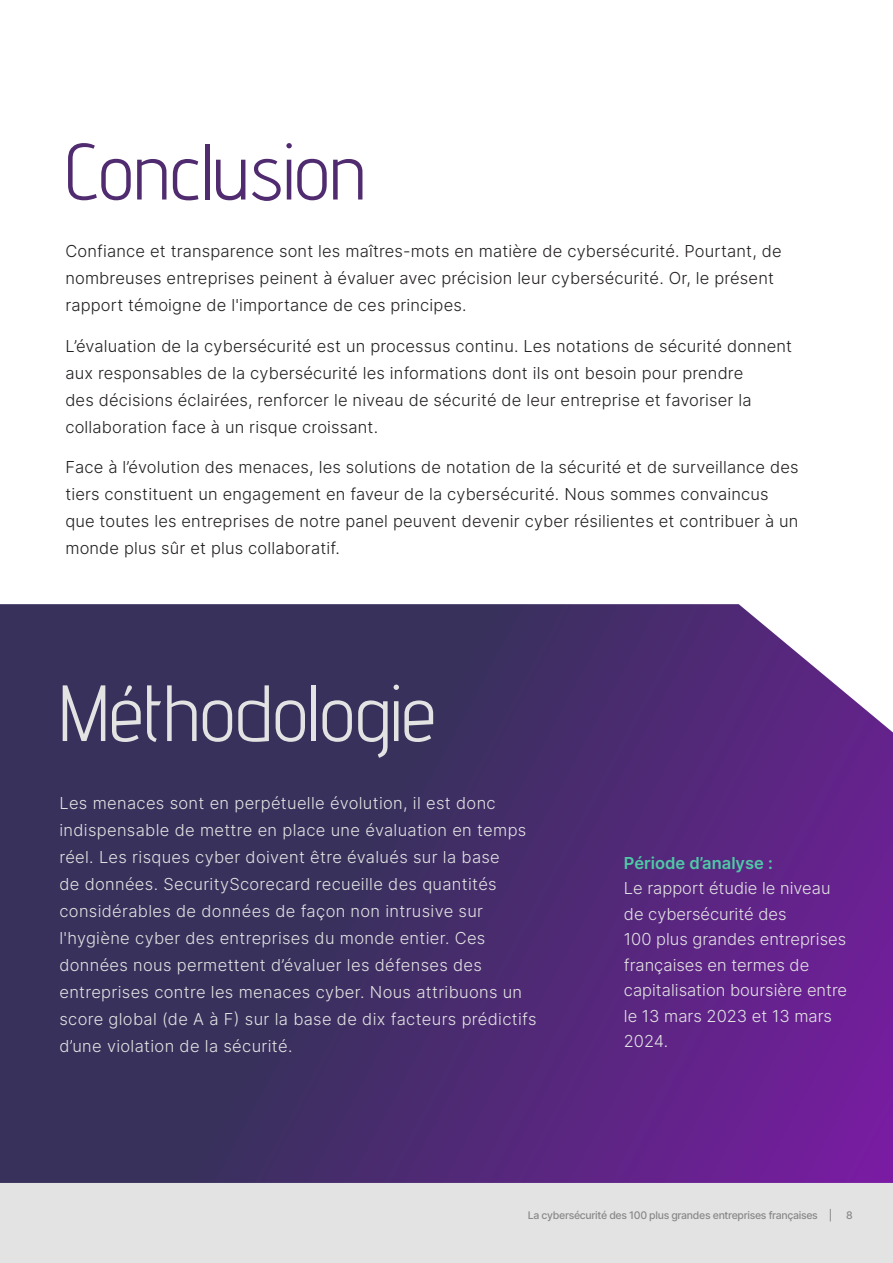
<style>
.page{position:relative;width:893px;height:1263px;background:#fff}
.page>*{position:absolute;margin:0;border:0;box-sizing:border-box;transform-origin:0 0}
.t1{font:79.5px "Advent Pro";letter-spacing:.01em;color:#e3e3e3}
.t2{font:79.5px "Advent Pro";letter-spacing:.01em;color:#512b70}
.t3{font:300 16.5px/27px "Inter";letter-spacing:.01em;color:#231f20}
.t4{font:300 16.5px/27px "Inter";letter-spacing:.02em;color:#e3e3e3}
.t5{font:300 16.5px/25.5px "Inter";color:#e3e3e3}
.t6{font:500 10.5px "Inter";letter-spacing:-.03em;color:#888}
.s1{font-weight:600;color:#4ecaa6}
</style>
<div class="page">
<div style="left:0;top:1183px;width:893px;height:80px;background:#e3e3e3"></div>
<svg style="left:0;top:604px;width:893px;height:579px;background:#4b2f70"></svg>
<p class="t2" style="left:65px;top:123px;width:301px">Conclusion</p>
<p class="t3" style="left:65px;top:238px;width:718px">Confiance et transparence sont les maîtres-mots en matière de cybersécurité. Pourtant, de nombreuses entreprises peinent à évaluer avec précision leur cybersécurité. Or, le présent rapport témoigne de l'importance de ces principes.</p>
<p class="t3" style="left:65px;top:332px;width:728px">L’évaluation de la cybersécurité est un processus continu. Les notations de sécurité donnent aux responsables de la cybersécurité les informations dont ils ont besoin pour prendre<br>des décisions éclairées, renforcer le niveau de sécurité de leur entreprise et favoriser la collaboration face à un risque croissant.</p>
<p class="t3" style="left:65px;top:454px;width:735px">Face à l’évolution des menaces, les solutions de notation de la sécurité et de surveillance des tiers constituent un engagement en faveur de la cybersécurité. Nous sommes convaincus que toutes les entreprises de notre panel peuvent devenir cyber résilientes et contribuer à un monde plus sûr et plus collaboratif.</p>
<p class="t1" style="left:59px;top:664px;width:378px">Méthodologie</p>
<p class="t4" style="left:59px;top:789px;width:479px">Les menaces sont en perpétuelle évolution, il est donc indispensable de mettre en place une évaluation en temps réel. Les risques cyber doivent être évalués sur la base<br>de données. SecurityScorecard recueille des quantités considérables de données de façon non intrusive sur l'hygiène cyber des entreprises du monde entier. Ces données nous permettent d’évaluer les défenses des entreprises contre les menaces cyber. Nous attribuons un score global (de A à F) sur la base de dix facteurs prédictifs d’une violation de la sécurité.</p>
<p class="t5" style="left:624px;top:850px;width:225px"><span class="s1">Période d’analyse :<br></span>Le rapport étudie le niveau de cybersécurité des<br>100 plus grandes entreprises françaises en termes de capitalisation boursière entre le 13 mars 2023 et 13 mars<br>2024.</p>
<p class="t6" style="left:528px;top:1207px;width:306px">La cybersécurité des 100 plus grandes entreprises françaises |</p>
<p class="t6" style="left:846px;top:1207px;width:8px">8</p>
</div>
